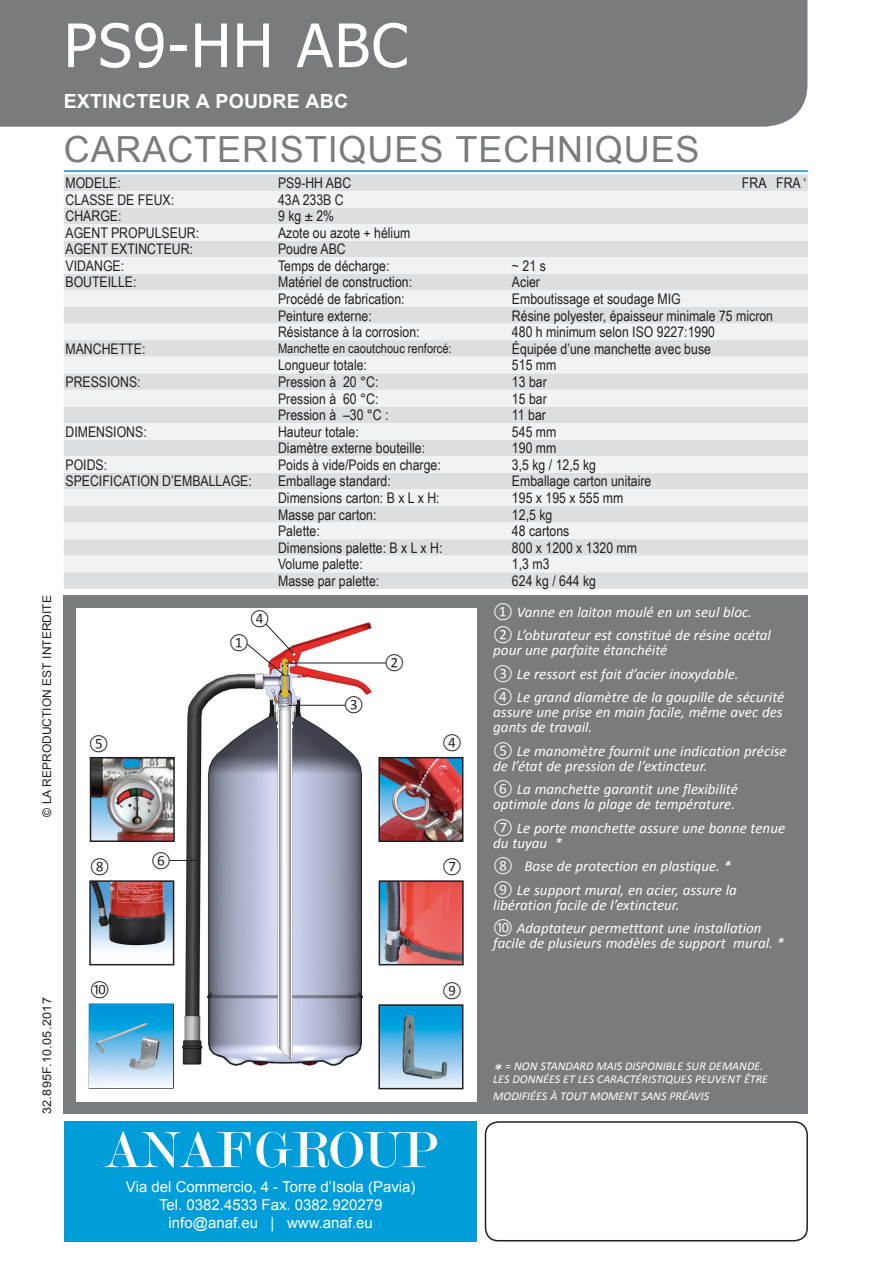
<style>
.page{position:relative;width:893px;height:1263px;background:#fff}
.page>*{position:absolute;margin:0;border:0;box-sizing:border-box;transform-origin:0 0}
.Normale{font:60px "Tahoma";letter-spacing:.025em;color:#fff}
.t1{font:54.15px "Modern";color:#fff}
.Normale-2{font:36px "Arial";letter-spacing:.025em;color:#797b7e}
.Normale-3{font:700 19.5px "Arial";letter-spacing:.01em;color:#fff}
.didascalia_c8{font:italic 15px/15px "Calibri";color:#fff}
.Paragraph_Style_1{font:15px/18px "Arial";color:#fff;text-align:center}
.t2{font:15px "Calibri";color:#231f20}
.t3{font:italic 15px "Calibri";color:#231f20}
.t4{font:14.55px "Arial Narrow";color:#231f20}
.t5{font:13.2px "Arial Narrow";color:#231f20}
.didascalia_c8-2{font:italic 12px/16.5px "Calibri";color:#fff}
.Normale-4{font:12px "Arial";color:#231f20}
.Normale-5{font:12px "Arial";letter-spacing:.025em;color:#231f20;scale:1.05 1}
.s1{font-size:18px}
</style>
<div class="page">
<div style="left:64px;top:595px;width:744px;height:519px;background:#797b7e"></div>
<div style="left:485px;top:1121px;width:323px;height:120px;border:2px solid #231f20;border-radius:13px"></div>
<div style="left:0;top:0;width:807px;height:127px;background:#797b7e"></div>
<hr style="left:64px;top:170px;width:744px;height:2px;background:#0095d6">
<div style="left:64px;top:1121px;width:412px;height:121px;background:#009ddb"></div>
<img style="left:77px;top:608px;width:399px;height:493px">
<div style="left:89px;top:1003px;width:85px;height:86px;border:2px solid #231f20"></div>
<img style="left:381px;top:1007px;width:79px;height:79px">
<div style="left:378px;top:1004px;width:85px;height:85px;border:2px solid #231f20"></div>
<img style="left:90px;top:1004px;width:83px;height:84px">
<img style="left:381px;top:760px;width:79px;height:79px">
<div style="left:378px;top:757px;width:85px;height:85px;border:2px solid #231f20"></div>
<img style="left:93px;top:760px;width:79px;height:79px">
<div style="left:90px;top:757px;width:85px;height:85px;border:2px solid #231f20"></div>
<img style="left:382px;top:883px;width:79px;height:79px">
<div style="left:379px;top:880px;width:85px;height:85px;border:2px solid #231f20"></div>
<img style="left:92px;top:883px;width:79px;height:79px">
<div style="left:89px;top:880px;width:85px;height:85px;border:2px solid #231f20"></div>
<hr style="left:289px;top:705px;width:56px;height:1px;background:#231f20">
<hr style="left:285px;top:663px;width:101px;height:1px;background:#231f20">
<svg style="left:246px;top:623px;width:49px;height:54px;background:#e7d1ce"></svg>
<hr style="left:169px;top:860px;width:30px;height:1px;background:#231f20">
<div style="left:64px;top:174px;width:744px;height:415px;background:#dcdedf"></div>
<svg style="left:64px;top:191px;width:744px;height:381px;fill:#f1f2f3"></svg>
<p class="Normale-4" style="left:39px;top:817px;width:223px;rotate:-90deg">© LA REPRODUCTION EST INTERDITE</p>
<p class="Normale-5" style="left:39px;top:1114px;width:113px;rotate:-90deg">32.895F.10.05.2017</p>
<p class="Normale" style="left:64px;top:5px;width:345px">PS9-HH ABC</p>
<p class="Normale-3" style="left:64px;top:88px;width:286px">EXTINCTEUR A POUDRE ABC</p>
<p class="Normale-2" style="left:64px;top:126px;width:637px">CARACTERISTIQUES TECHNIQUES</p>
<p class="t4" style="left:65px;top:172px;width:57px">MODELE:</p>
<p class="t4" style="left:278px;top:172px;width:75px">PS9-HH ABC</p>
<p class="t4" style="left:742px;top:172px;width:66px">FRA FRA ‘</p>
<p class="t4" style="left:65px;top:189px;width:110px">CLASSE DE FEUX:</p>
<p class="t4" style="left:278px;top:189px;width:67px">43A 233B C</p>
<p class="t4" style="left:65px;top:205px;width:58px">CHARGE:</p>
<p class="t4" style="left:278px;top:205px;width:58px">9 kg ± 2%</p>
<p class="t4" style="left:65px;top:222px;width:135px">AGENT PROPULSEUR:</p>
<p class="t4" style="left:278px;top:222px;width:134px">Azote ou azote + hélium</p>
<p class="t4" style="left:65px;top:238px;width:129px">AGENT EXTINCTEUR:</p>
<p class="t4" style="left:278px;top:238px;width:69px">Poudre ABC</p>
<p class="t4" style="left:65px;top:255px;width:60px">VIDANGE:</p>
<p class="t4" style="left:278px;top:255px;width:113px">Temps de décharge:</p>
<p class="t4" style="left:512px;top:255px;width:35px">~ 21 s</p>
<p class="t4" style="left:65px;top:272px;width:73px">BOUTEILLE:</p>
<p class="t4" style="left:278px;top:272px;width:135px">Matériel de construction:</p>
<p class="t4" style="left:512px;top:272px;width:30px">Acier</p>
<p class="t4" style="left:278px;top:288px;width:128px">Procédé de fabrication:</p>
<p class="t4" style="left:512px;top:288px;width:170px">Emboutissage et soudage MIG</p>
<p class="t4" style="left:278px;top:305px;width:95px">Peinture externe:</p>
<p class="t4" style="left:512px;top:305px;width:263px">Résine polyester, épaisseur minimale 75 micron</p>
<p class="t4" style="left:278px;top:321px;width:143px">Résistance à la corrosion:</p>
<p class="t4" style="left:512px;top:321px;width:205px">480 h minimum selon ISO 9227:1990</p>
<p class="t4" style="left:65px;top:338px;width:81px">MANCHETTE:</p>
<p class="t5" style="left:278px;top:339px;width:175px">Manchette en caoutchouc renforcé:</p>
<p class="t4" style="left:512px;top:338px;width:200px">Équipée d’une manchette avec buse</p>
<p class="t4" style="left:278px;top:354px;width:90px">Longueur totale:</p>
<p class="t4" style="left:512px;top:354px;width:46px">515 mm</p>
<p class="t4" style="left:65px;top:371px;width:77px">PRESSIONS:</p>
<p class="t4" style="left:278px;top:371px;width:102px">Pression à 20 °C:</p>
<p class="t4" style="left:512px;top:371px;width:36px">13 bar</p>
<p class="t4" style="left:278px;top:388px;width:102px">Pression à 60 °C:</p>
<p class="t4" style="left:512px;top:388px;width:36px">15 bar</p>
<p class="t4" style="left:278px;top:404px;width:112px">Pression à –30 °C :</p>
<p class="t4" style="left:512px;top:404px;width:35px">11 bar</p>
<p class="t4" style="left:65px;top:421px;width:83px">DIMENSIONS:</p>
<p class="t4" style="left:278px;top:421px;width:82px">Hauteur totale:</p>
<p class="t4" style="left:512px;top:421px;width:46px">545 mm</p>
<p class="t4" style="left:278px;top:437px;width:148px">Diamètre externe bouteille:</p>
<p class="t4" style="left:512px;top:437px;width:46px">190 mm</p>
<p class="t4" style="left:65px;top:454px;width:43px">POIDS:</p>
<p class="t4" style="left:278px;top:454px;width:164px">Poids à vide/Poids en charge:</p>
<p class="t4" style="left:512px;top:454px;width:86px">3,5 kg / 12,5 kg</p>
<p class="t4" style="left:65px;top:471px;width:188px">SPECIFICATION D’EMBALLAGE:</p>
<p class="t4" style="left:278px;top:471px;width:114px">Emballage standard:</p>
<p class="t4" style="left:512px;top:471px;width:141px">Emballage carton unitaire</p>
<p class="t4" style="left:278px;top:487px;width:163px">Dimensions carton: B x L x H:</p>
<p class="t4" style="left:512px;top:487px;width:113px">195 x 195 x 555 mm</p>
<p class="t4" style="left:278px;top:504px;width:100px">Masse par carton:</p>
<p class="t4" style="left:512px;top:504px;width:42px">12,5 kg</p>
<p class="t4" style="left:278px;top:520px;width:43px">Palette:</p>
<p class="t4" style="left:512px;top:520px;width:59px">48 cartons</p>
<p class="t4" style="left:278px;top:537px;width:166px">Dimensions palette: B x L x H:</p>
<p class="t4" style="left:512px;top:537px;width:127px">800 x 1200 x 1320 mm</p>
<p class="t4" style="left:278px;top:553px;width:86px">Volume palette:</p>
<p class="t4" style="left:512px;top:553px;width:39px">1,3 m3</p>
<p class="t4" style="left:278px;top:570px;width:103px">Masse par palette:</p>
<p class="t4" style="left:512px;top:570px;width:86px">624 kg / 644 kg</p>
<p class="t3" style="left:250px;top:608px;width:21px">④</p>
<p class="t3" style="left:89px;top:734px;width:21px">⑤</p>
<p class="t2" style="left:229px;top:633px;width:21px">①</p>
<p class="t2" style="left:344px;top:696px;width:21px">③</p>
<p class="t2" style="left:384px;top:654px;width:21px">②</p>
<p class="t3" style="left:442px;top:733px;width:21px">④</p>
<p class="t3" style="left:151px;top:850px;width:21px">⑥</p>
<p class="t2" style="left:90px;top:857px;width:21px">⑧</p>
<p class="t2" style="left:442px;top:857px;width:21px">⑦</p>
<p class="t3" style="left:90px;top:979px;width:21px">⑩</p>
<p class="t2" style="left:442px;top:981px;width:21px">⑨</p>
<p class="t1" style="left:104px;top:1123px;width:334px">ANAFGROUP</p>
<p class="Paragraph_Style_1" style="left:126px;top:1177px;width:291px">Via del Commercio, 4 - Torre d’Isola (Pavia)</p>
<p class="Paragraph_Style_1" style="left:159px;top:1195px;width:225px">Tel. 0382.4533 Fax. 0382.920279</p>
<p class="Paragraph_Style_1" style="left:169px;top:1213px;width:206px">info@anaf.eu | www.anaf.eu</p>
<p class="Paragraph_Style_1" style="left:120px;top:1174px;width:291px">Via del Commercio, 4 - Torre d’Isola (Pavia)<br>Tel. 0382.4533 Fax. 0382.920279</p>
<p class="Paragraph_Style_1" style="left:163px;top:1210px;width:206px">info@anaf.eu | www.anaf.eu</p>
<p class="didascalia_c8" style="left:493px;top:603px;width:260px">① Vanne en laiton moulé en un seul bloc.</p>
<p class="didascalia_c8" style="left:493px;top:627px;width:279px">② L’obturateur est constitué de résine acétal pour une parfaite étanchéité</p>
<p class="didascalia_c8" style="left:493px;top:666px;width:247px">③ Le ressort est fait d’acier inoxydable.</p>
<p class="didascalia_c8" style="left:493px;top:689px;width:293px;text-align:justify">④ Le grand diamètre de la goupille de sécurité assure une prise en main facile, même avec des gants de travail.</p>
<p class="didascalia_c8" style="left:493px;top:743px;width:295px">⑤ Le manomètre fournit une indication précise de l’état de pression de l’extincteur.</p>
<p class="didascalia_c8" style="left:493px;top:781px;width:246px">⑥ La manchette garantit une flexibilité optimale dans la plage de température.</p>
<p class="didascalia_c8" style="left:493px;top:820px;width:293px">⑦ Le porte manchette assure une bonne tenue du tuyau *</p>
<p class="didascalia_c8" style="left:493px;top:858px;width:239px">⑧ Base de protection en plastique. *</p>
<p class="didascalia_c8" style="left:493px;top:882px;width:245px">⑨ Le support mural, en acier, assure la libération facile de l’extincteur.</p>
<p class="didascalia_c8" style="left:493px;top:920px;width:292px">⑩ Adaptateur permetttant une installation facile de plusieurs modèles de support mural. *</p>
<p class="didascalia_c8-2" style="left:493px;top:1057px;width:271px"><span class="s1">*</span> = NON STANDARD MAIS DISPONIBLE SUR DEMANDE.</p>
<p class="didascalia_c8-2" style="left:493px;top:1070px;width:276px">LES DONNÉES ET LES CARACTÉRISTIQUES PEUVENT ÊTRE<br>MODIFIÉES À TOUT MOMENT SANS PRÉAVIS</p>
</div>
